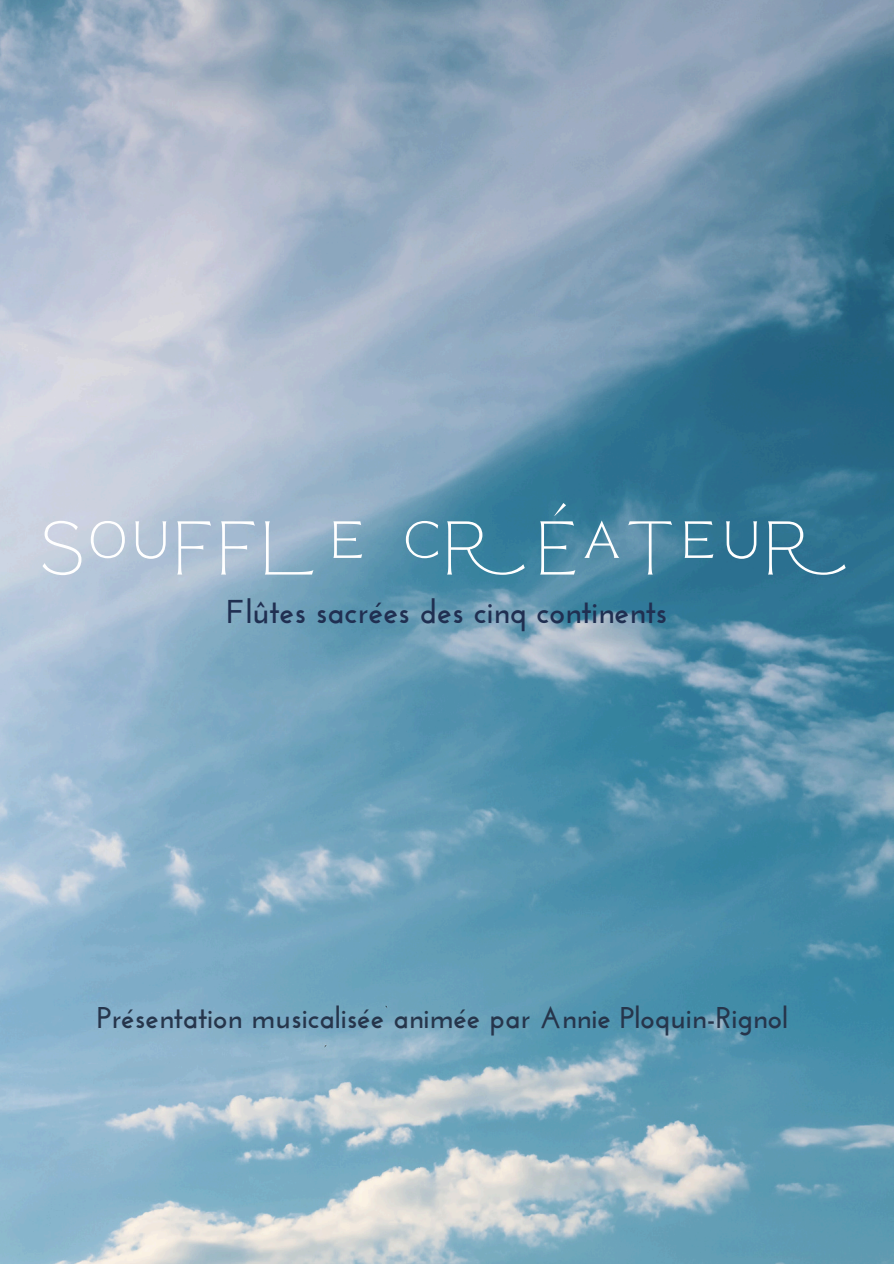
<style>
.page{position:relative;width:894px;height:1264px;background:#fff}
.page>*{position:absolute;margin:0;border:0;box-sizing:border-box;transform-origin:0 0}
.t1{font:66px "Reborn";color:#fff}
.t2{font:700 33px "Josefin Sans";color:#202f51}
.t3{font:700 30px "Josefin Sans";color:#26354b}
</style>
<div class="page">
<img style="left:0;top:0;width:893px;height:1263px">
<h1 class="t1" style="left:38px;top:518px;width:819px">Souffle créateur</h1>
<p class="t2" style="left:226px;top:598px;width:442px">Flûtes sacrées des cinq continents</p>
<p class="t3" style="left:97px;top:1005px;width:692px">Présentation musicalisée animée par Annie Ploquin-Rignol</p>
</div>
